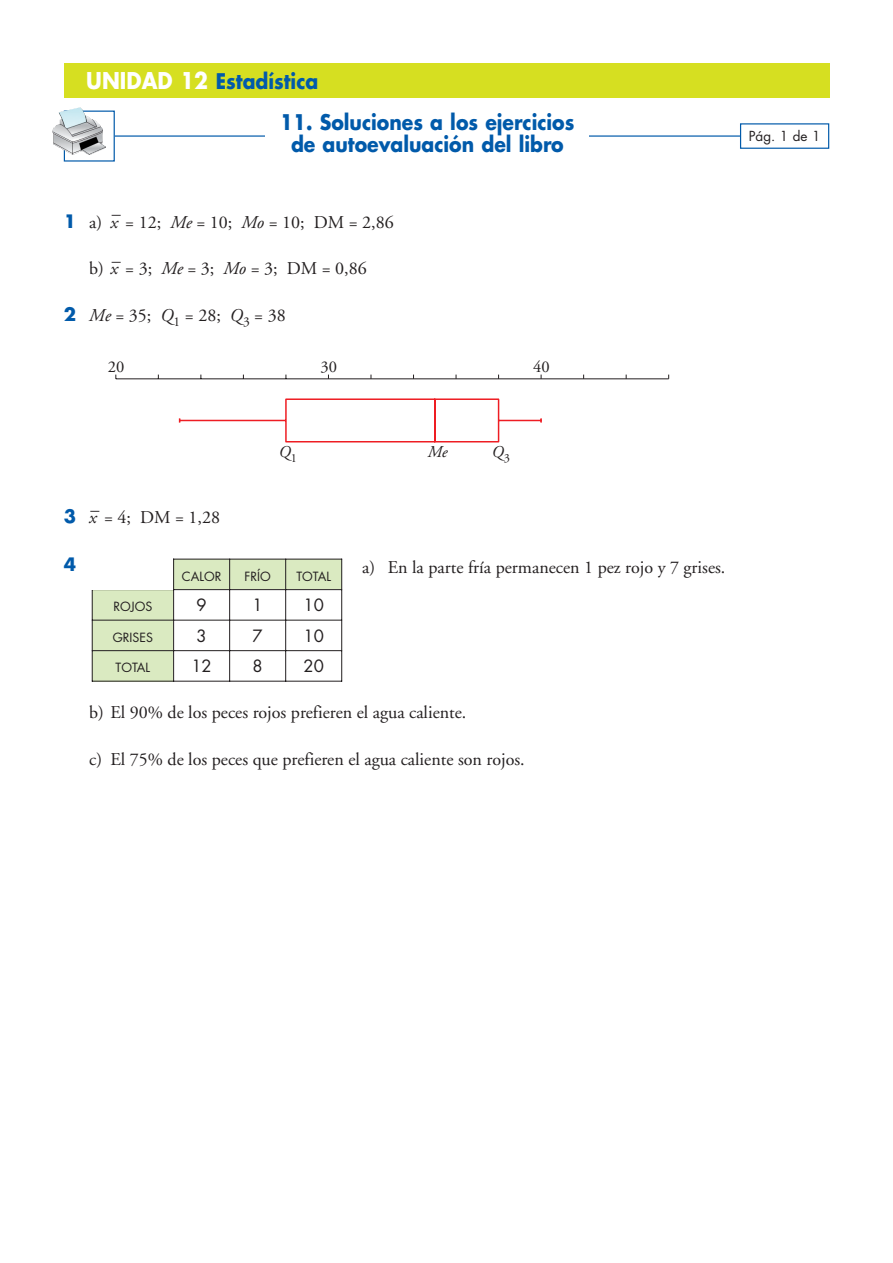
<style>
.page{position:relative;width:893px;height:1263px;background:#fff}
.page>*{position:absolute;margin:0;border:0;box-sizing:border-box;transform-origin:0 0}
.t1{font:700 21px/22.5px "Futura";color:#015aaa;text-align:center;scale:.9 1}
.t2{font:18px "Adobe Garamond";color:#231f20}
.t3{font:700 18px "Futura";color:#015aaa}
.t4{font:16.5px "Futura";color:#231f20}
.t5{font:16.5px "Adobe Garamond";color:#231f20}
.t6{font:italic 16.5px "Adobe Garamond";color:#231f20}
.t7{font:13.5px "Futura";color:#231f20}
.t8{font:12.3px "Futura";color:#231f20}
.s1{font-size:22.5px;color:#fff}
.s2{font-family:"Futura";font-weight:700;color:#015aaa}
.s3{font-style:italic}
</style>
<div class="page">
<div style="left:64px;top:64px;width:765px;height:34px;background:#d6df21"></div>
<svg style="left:115px;top:123px;width:715px;height:26px"></svg>
<div style="left:266px;top:111px;width:323px;height:51px;background:#fff"></div>
<div style="left:64px;top:111px;width:51px;height:51px;border:1px solid #015aaa"></div>
<img style="left:52px;top:107px;width:54px;height:48px">
<hr style="left:116px;top:378px;width:553px;height:1px;background:#231f20">
<svg style="left:178px;top:398px;width:364px;height:45px"></svg>
<div style="left:174px;top:559px;width:56px;height:31px;background:#daeac1"></div>
<div style="left:230px;top:559px;width:56px;height:31px;background:#daeac1"></div>
<div style="left:286px;top:559px;width:56px;height:31px;background:#daeac1"></div>
<div style="left:92px;top:590px;width:82px;height:30px;background:#daeac1"></div>
<div style="left:92px;top:620px;width:82px;height:31px;background:#daeac1"></div>
<div style="left:92px;top:651px;width:82px;height:31px;background:#daeac1"></div>
<hr style="left:92px;top:559px;width:1px;height:123px;background:#231f20">
<hr style="left:173px;top:559px;width:1px;height:123px;background:#231f20">
<hr style="left:229px;top:559px;width:1px;height:123px;background:#231f20">
<hr style="left:285px;top:559px;width:1px;height:123px;background:#231f20">
<hr style="left:341px;top:559px;width:1px;height:123px;background:#231f20">
<hr style="left:92px;top:559px;width:250px;height:1px;background:#231f20">
<hr style="left:92px;top:589px;width:250px;height:1px;background:#231f20">
<hr style="left:92px;top:620px;width:250px;height:1px;background:#231f20">
<hr style="left:92px;top:650px;width:250px;height:1px;background:#231f20">
<hr style="left:92px;top:681px;width:250px;height:1px;background:#231f20">
<div style="left:90px;top:557px;width:83px;height:32px;background:#fff"></div>
<p class="t1" style="left:86px;top:72px;width:259px"><span class="s1">UNIDAD 12</span> Estadística</p>
<p class="t1" style="left:280px;top:112px;width:328px">11. Soluciones a los ejercicios de autoevaluación del libro</p>
<p class="t2" style="left:64px;top:215px;width:331px"><span class="s2">1</span> a) <span class="s3">x</span> = 12; <span class="s3">Me</span> = 10; <span class="s3">Mo</span> = 10; DM = 2,86</p>
<p class="t2" style="left:112px;top:206px;width:10px">–</p>
<p class="t2" style="left:89px;top:261px;width:279px">b) <span class="s3">x</span> = 3; <span class="s3">Me</span> = 3; <span class="s3">Mo</span> = 3; DM = 0,86</p>
<p class="t2" style="left:112px;top:253px;width:10px">–</p>
<p class="t2" style="left:64px;top:308px;width:223px"><span class="s2">2</span> <span class="s3">Me</span> = 35; <span class="s3">Q</span><sub>1</sub> = 28; <span class="s3">Q</span><sub>3</sub> = 38</p>
<p class="t5" style="left:108px;top:360px;width:18px">20</p>
<p class="t5" style="left:321px;top:360px;width:18px">30</p>
<p class="t5" style="left:533px;top:360px;width:18px">40</p>
<p class="t7" style="left:749px;top:130px;width:73px">Pág. 1 de 1</p>
<p class="t2" style="left:64px;top:510px;width:158px"><span class="s2">3</span> <span class="s3">x</span> = 4; DM = 1,28</p>
<p class="t2" style="left:91px;top:502px;width:10px">–</p>
<p class="t6" style="left:279px;top:445px;width:20px">Q<sub>1</sub></p>
<p class="t6" style="left:428px;top:445px;width:21px">Me</p>
<p class="t6" style="left:492px;top:445px;width:20px">Q<sub>3</sub></p>
<p class="t3" style="left:64px;top:556px;width:14px">4</p>
<p class="t2" style="left:362px;top:560px;width:365px">a) En la parte fría permanecen 1 pez rojo y 7 grises.</p>
<p class="t8" style="left:182px;top:570px;width:41px">CALOR</p>
<p class="t8" style="left:245px;top:570px;width:28px">FRÍO</p>
<p class="t8" style="left:296px;top:570px;width:36px">TOTAL</p>
<p class="t8" style="left:113px;top:601px;width:40px">ROJOS</p>
<p class="t4" style="left:197px;top:597px;width:12px">9</p>
<p class="t4" style="left:253px;top:597px;width:12px">1</p>
<p class="t4" style="left:303px;top:597px;width:22px">10</p>
<p class="t8" style="left:113px;top:631px;width:42px">GRISES</p>
<p class="t4" style="left:197px;top:628px;width:12px">3</p>
<p class="t4" style="left:253px;top:628px;width:12px">7</p>
<p class="t4" style="left:303px;top:628px;width:22px">10</p>
<p class="t8" style="left:116px;top:662px;width:36px">TOTAL</p>
<p class="t4" style="left:191px;top:658px;width:22px">12</p>
<p class="t4" style="left:253px;top:658px;width:12px">8</p>
<p class="t4" style="left:303px;top:658px;width:22px">20</p>
<p class="t2" style="left:89px;top:705px;width:379px">b) El 90% de los peces rojos prefieren el agua caliente.</p>
<p class="t2" style="left:89px;top:752px;width:437px">c) El 75% de los peces que prefieren el agua caliente son rojos.</p>
</div>
